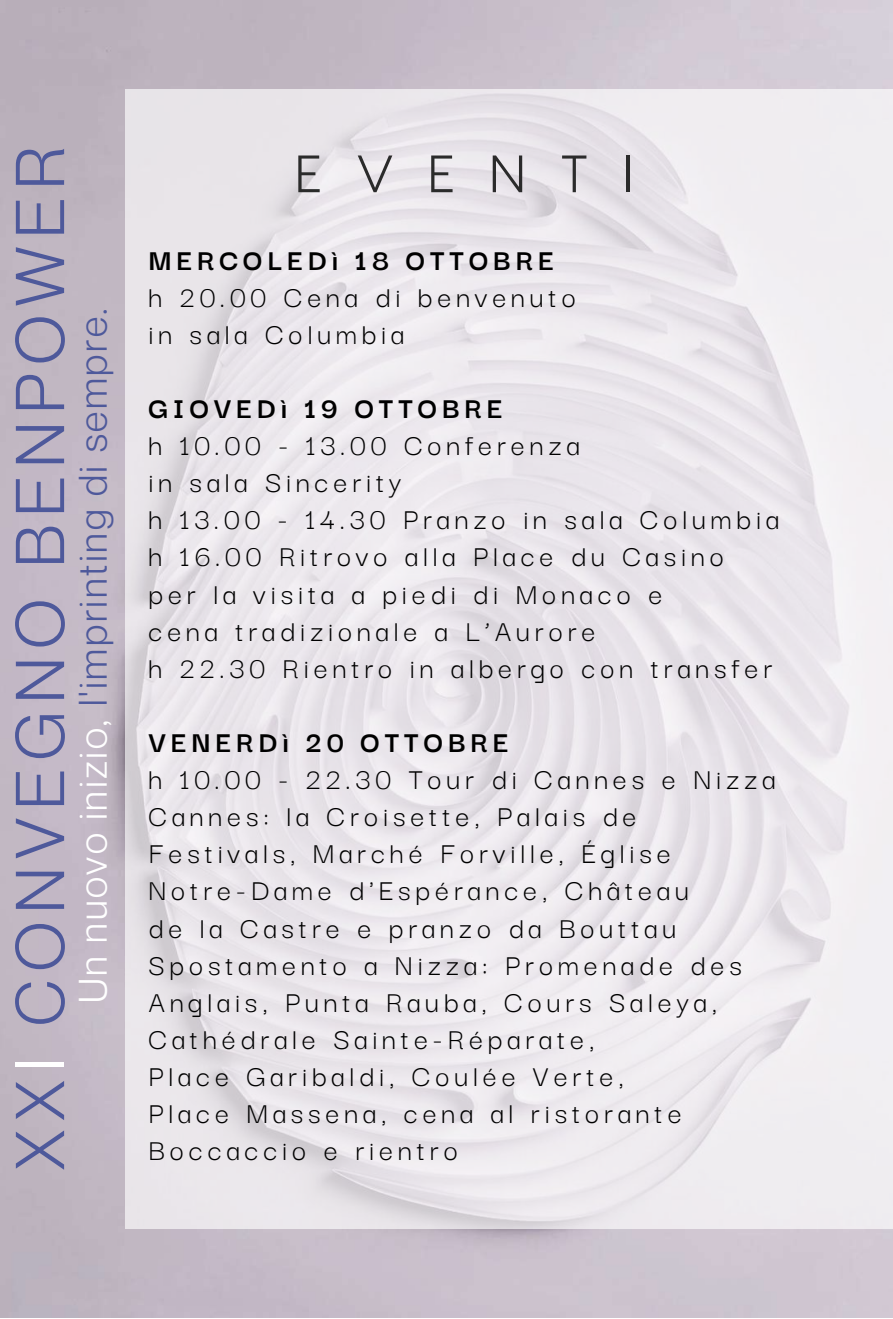
<style>
.page{position:relative;width:893px;height:1319px;background:#fff}
.page>*{position:absolute;margin:0;border:0;box-sizing:border-box;transform-origin:0 0}
.t1{font:67.5px "Neue Montreal";letter-spacing:.13em;color:#4e599b}
.t2{font:52.5px "Visby CF";letter-spacing:.66em;color:#2b2b2b}
.t3{font:39px "Neue Montreal";letter-spacing:.065em;color:#4e599b}
.t4{font:31.5px/37px "Darker Grotesque";letter-spacing:.155em;color:#000}
.t5{font:700 31.5px "Darker Grotesque";letter-spacing:.155em;color:#000}
.s1{color:#fff}
</style>
<div class="page">
<div style="left:125px;top:89px;width:767px;height:1139px;background:#ebe7ec"></div>
<h1 class="t1" style="left:-2px;top:1170px;width:1025px;rotate:-90deg">XX<span class="s1">I</span> CONVEGNO BENPOWER</h1>
<p class="t3" style="left:69px;top:1003px;width:696px;rotate:-90deg"><span class="s1">Un nuovo inizio,</span> l'imprinting di sempre.</p>
<h2 class="t2" style="left:295px;top:139px;width:339px">EVENTI</h2>
<p class="t5" style="left:148px;top:236px;width:407px">MERCOLEDì 18 OTTOBRE</p>
<p class="t4" style="left:148px;top:276px;width:429px">h 20.00 Cena di benvenuto in sala Columbia</p>
<p class="t5" style="left:148px;top:384px;width:356px">GIOVEDì 19 OTTOBRE</p>
<p class="t4" style="left:148px;top:424px;width:632px">h 10.00 - 13.00 Conferenza<br>in sala Sincerity<br>h 13.00 - 14.30 Pranzo in sala Columbia h 16.00 Ritrovo alla Place du Casino per la visita a piedi di Monaco e<br>cena tradizionale a L’Aurore<br>h 22.30 Rientro in albergo con transfer</p>
<p class="t5" style="left:148px;top:718px;width:361px">VENERDì 20 OTTOBRE</p>
<p class="t4" style="left:148px;top:758px;width:628px">h 10.00 - 22.30 Tour di Cannes e Nizza<br>Cannes: la Croisette, Palais de<br>Festivals, Marché Forville, Église<br>Notre-Dame d'Espérance, Château<br>de la Castre e pranzo da Bouttau<br>Spostamento a Nizza: Promenade des<br>Anglais, Punta Rauba, Cours Saleya,<br>Cathédrale Sainte-Réparate,<br>Place Garibaldi, Coulée Verte,<br>Place Massena, cena al ristorante<br>Boccaccio e rientro</p>
</div>
